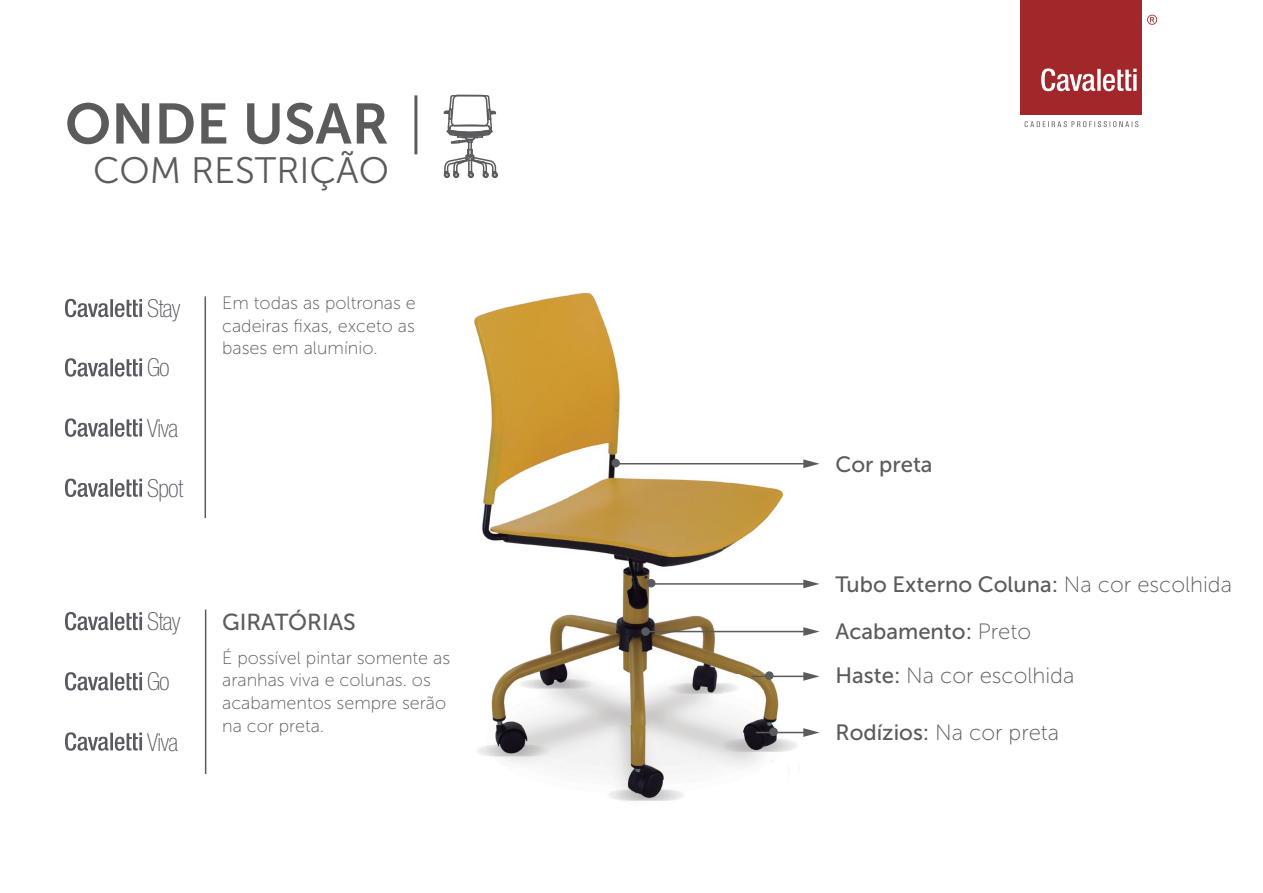
<style>
.page{position:relative;width:1263px;height:893px;background:#fff}
.page>*{position:absolute;margin:0;border:0;box-sizing:border-box;transform-origin:0 0}
.t1{font:56.7px "Museo Sans 700";color:#5b5b5d}
.t2{font:36.75px "Museo Sans 300";color:#5b5b5d}
.t3{font:100 condensed 24.9px "Helvetica Neue LT Std";letter-spacing:-.025em;color:#595a61}
.t4{font:23.1px "Museo Sans 500";color:#5b5b5d}
.t5{font:22.05px "Museo Sans 500";color:#5b5b5d}
.t6{font:22.05px "Museo Sans 100";color:#5b5b5d}
.t7{font:18px/22.6px "Museo Sans 100";color:#5b5b5d;text-align:justify}
.s1{font-family:"Museo Sans 100"}
.s2{font-family:"Museo Sans 500"}
</style>
<div class="page">
<img style="left:474px;top:292px;width:346px;height:509px">
<svg style="left:65px;top:612px;width:77px;height:18px"></svg>
<svg style="left:65px;top:672px;width:77px;height:19px"></svg>
<svg style="left:65px;top:732px;width:77px;height:19px"></svg>
<svg style="left:65px;top:299px;width:77px;height:18px"></svg>
<svg style="left:65px;top:358px;width:77px;height:19px"></svg>
<svg style="left:65px;top:418px;width:77px;height:19px"></svg>
<svg style="left:65px;top:479px;width:77px;height:18px"></svg>
<div style="left:1020px;top:0;width:122px;height:114px;background:#a2272b"></div>
<svg style="left:1147px;top:15px;width:10px;height:10px"></svg>
<svg style="left:1041px;top:68px;width:95px;height:23px"></svg>
<svg style="left:1025px;top:121px;width:113px;height:6px"></svg>
<hr style="left:205px;top:296px;width:1px;height:222px;background:#5b5c5e">
<hr style="left:205px;top:610px;width:1px;height:164px;background:#5b5c5e">
<div style="left:611px;top:459px;width:9px;height:8px;background:#5b5b5d;border-radius:50%"></div>
<div style="left:647px;top:579px;width:8px;height:8px;background:#5b5b5d;border-radius:50%"></div>
<div style="left:641px;top:627px;width:9px;height:9px;background:#5b5b5d;border-radius:50%"></div>
<div style="left:765px;top:671px;width:8px;height:9px;background:#5b5b5d;border-radius:50%"></div>
<div style="left:769px;top:727px;width:9px;height:9px;background:#5b5b5d;border-radius:50%"></div>
<hr style="left:414px;top:95px;width:3px;height:59px;background:#5b5c5e">
<div style="left:468px;top:139px;width:4px;height:18px;border:2px solid #5b5b5d"></div>
<div style="left:467px;top:149px;width:6px;height:8px;border:2px solid #5b5b5d"></div>
<svg style="left:443px;top:153px;width:55px;height:25px"></svg>
<svg style="left:443px;top:94px;width:53px;height:51px"></svg>
<hr style="left:648px;top:583px;width:158px;height:2px;background:#5b5b5d">
<svg style="left:803px;top:580px;width:16px;height:8px"></svg>
<hr style="left:643px;top:631px;width:163px;height:1px;background:#5b5b5d">
<svg style="left:803px;top:627px;width:16px;height:9px"></svg>
<hr style="left:752px;top:676px;width:54px;height:1px;background:#5b5b5d">
<svg style="left:803px;top:672px;width:16px;height:9px"></svg>
<hr style="left:756px;top:732px;width:50px;height:1px;background:#5b5b5d">
<svg style="left:803px;top:728px;width:16px;height:9px"></svg>
<hr style="left:618px;top:463px;width:188px;height:1px;background:#5b5b5d">
<svg style="left:803px;top:459px;width:16px;height:9px"></svg>
<h1 class="t1" style="left:65px;top:92px;width:325px">ONDE USAR</h1>
<h2 class="t2" style="left:93px;top:151px;width:297px">COM RESTRIÇÃO</h2>
<h3 class="t3" style="left:147px;top:294px;width:35px">Stay</h3>
<h3 class="t3" style="left:147px;top:354px;width:24px">Go</h3>
<h3 class="t3" style="left:147px;top:414px;width:33px">Viva</h3>
<h3 class="t3" style="left:147px;top:474px;width:38px">Spot</h3>
<p class="t7" style="left:222px;top:292px;width:195px">Em todas as poltronas e cadeiras fixas, exceto as bases em alumínio.</p>
<h3 class="t3" style="left:147px;top:607px;width:35px">Stay</h3>
<h3 class="t3" style="left:147px;top:668px;width:24px">Go</h3>
<h3 class="t3" style="left:147px;top:728px;width:33px">Viva</h3>
<p class="t4" style="left:222px;top:609px;width:135px">GIRATÓRIAS</p>
<p class="t7" style="left:222px;top:646px;width:229px;text-align:left">É possível pintar somente as aranhas viva e colunas. os acabamentos sempre serão na cor preta.</p>
<p class="t5" style="left:835px;top:452px;width:99px">Cor preta</p>
<p class="t5" style="left:835px;top:572px;width:398px">Tubo Externo Coluna: <span class="s1">Na cor escolhida</span></p>
<p class="t5" style="left:835px;top:619px;width:197px">Acabamento: <span class="s1">Preto</span></p>
<p class="t6" style="left:835px;top:664px;width:240px"><span class="s2">Haste:</span> Na cor escolhida</p>
<p class="t6" style="left:835px;top:721px;width:225px"><span class="s2">Rodízios:</span> Na cor preta</p>
</div>
